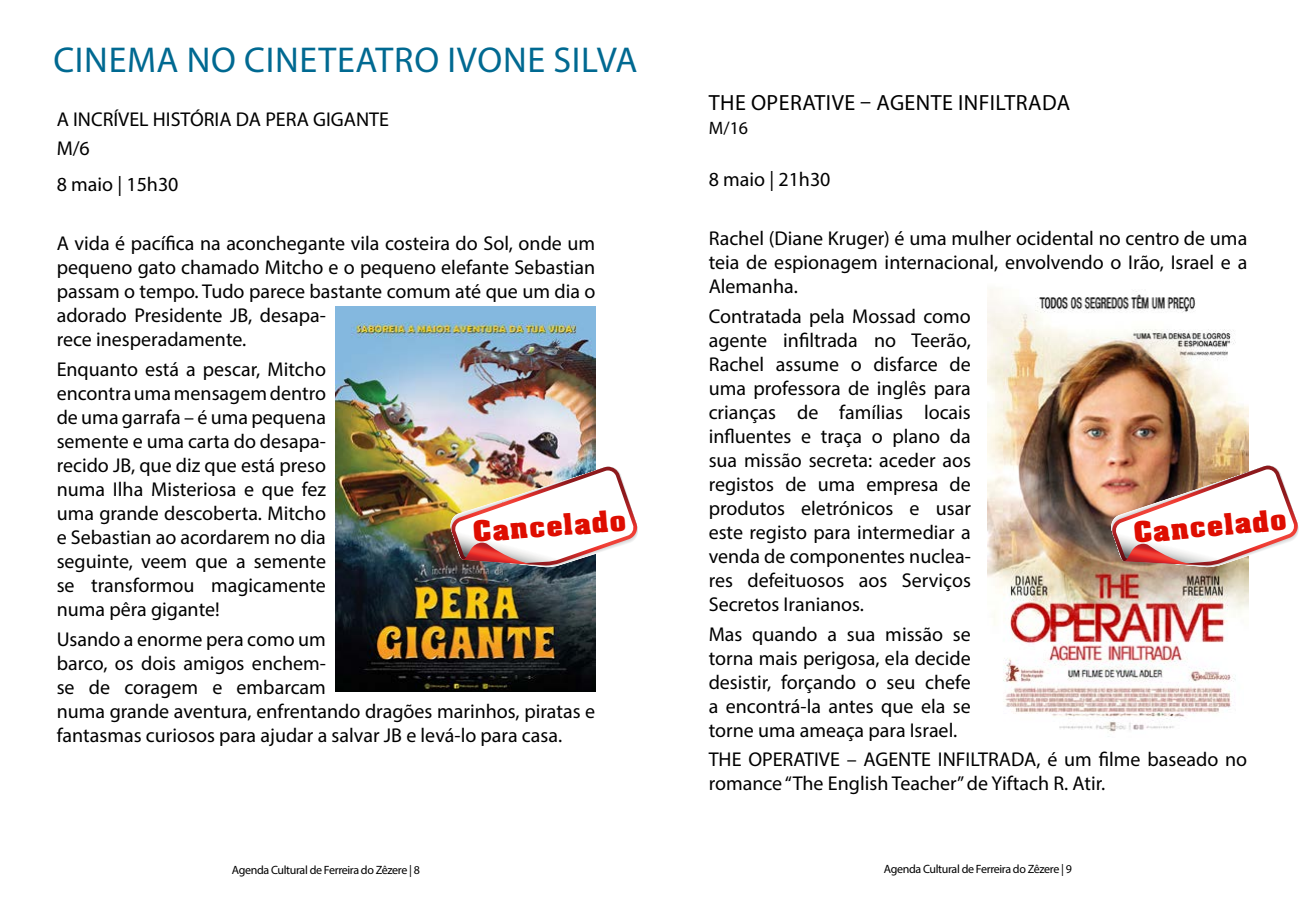
<style>
.page{position:relative;width:1304px;height:908px;background:#fff}
.page>*{position:absolute;margin:0;border:0;box-sizing:border-box;transform-origin:0 0}
.t1{font:36px "Myriad Pro";letter-spacing:.02em;color:#006991}
.t2{font:700 25.2px "Aardvark";color:#de0d00}
.t3{font:22px "Myriad Pro";letter-spacing:.02em;color:#000}
.t4{font:20px/24px "Myriad Pro";color:#000;text-align:justify}
.t5{font:18px "Myriad Pro";color:#000}
.t6{font:12px "Myriad Pro";letter-spacing:-.03em;color:#000}
</style>
<div class="page">
<img style="left:988px;top:289px;width:261px;height:448px">
<img style="left:336px;top:306px;width:259px;height:385px">
<img style="left:449px;top:465px;width:189px;height:102px">
<img style="left:1110px;top:464px;width:189px;height:103px">
<h1 class="t1" style="left:53px;top:38px;width:586px">CINEMA nO CINETEATRO IVONE SILVA</h1>
<p class="t3" style="left:709px;top:89px;width:363px">THE OPERATIVE – AGENTE INFILTRADA</p>
<p class="t5" style="left:709px;top:117px;width:41px">M/16</p>
<p class="t4" style="left:709px;top:167px;width:123px">8 maio | 21h30</p>
<p class="t4" style="left:709px;top:226px;width:540px">Rachel (Diane Kruger) é uma mulher ocidental no centro de uma teia de espionagem internacional, envolvendo o Irão, Israel e a Alemanha.</p>
<p class="t4" style="left:709px;top:303px;width:264px">Contratada pela Mossad como agente infiltrada no Teerão, Rachel assume o disfarce de uma professora de inglês para crianças de famílias locais influentes e traça o plano da sua missão secreta: aceder aos registos de uma empresa de produtos eletrónicos e usar este registo para intermediar a venda de componentes nuclea&shy;res defeituosos aos Serviços Secretos Iranianos.</p>
<p class="t4" style="left:709px;top:621px;width:264px">Mas quando a sua missão se torna mais perigosa, ela decide desistir, forçando o seu chefe a encontrá-la antes que ela se torne uma ameaça para Israel.</p>
<p class="t4" style="left:709px;top:747px;width:540px">THE OPERATIVE – AGENTE INFILTRADA, é um filme baseado no romance “The English Teacher” de Yiftach R. Atir.</p>
<p class="t4" style="left:57px;top:104px;width:334px;line-height:29.6px">A INCRÍVEL HISTÓRIA DA PERA GIGANTE<br>M/6</p>
<p class="t4" style="left:57px;top:171px;width:123px">8 maio | 15h30</p>
<p class="t4" style="left:57px;top:231px;width:540px;text-align:left">A vida é pacífica na aconchegante vila costeira do Sol, onde um pequeno gato chamado Mitcho e o pequeno elefante Sebastian passam o tempo. Tudo parece bastante comum até que um dia o adorado Presidente JB, desapa-<br>rece inesperadamente.</p>
<p class="t4" style="left:57px;top:356px;width:271px">Enquanto está a pescar, Mitcho encontra uma mensagem dentro de uma garrafa – é uma pequena semente e uma carta do desapa&shy;recido JB, que diz que está preso numa Ilha Misteriosa e que fez uma grande descoberta. Mitcho e Sebastian ao acordarem no dia seguinte, veem que a semente se transformou magicamente numa pêra gigante!</p>
<p class="t4" style="left:57px;top:626px;width:540px;text-align:left">Usando a enorme pera como um<br>barco, os dois amigos enchem-<br>se de coragem e embarcam<br>numa grande aventura, enfrentando dragões marinhos, piratas e fantasmas curiosos para ajudar a salvar JB e levá-lo para casa.</p>
<p class="t2" style="left:472px;top:509px;width:154px;rotate:-4deg">Cancelado</p>
<p class="t2" style="left:1132px;top:510px;width:154px;rotate:-5deg">Cancelado</p>
<p class="t6" style="left:232px;top:861px;width:190px">Agenda Cultural de Ferreira do Zêzere | 8</p>
<p class="t6" style="left:884px;top:861px;width:190px">Agenda Cultural de Ferreira do Zêzere | 9</p>
</div>
